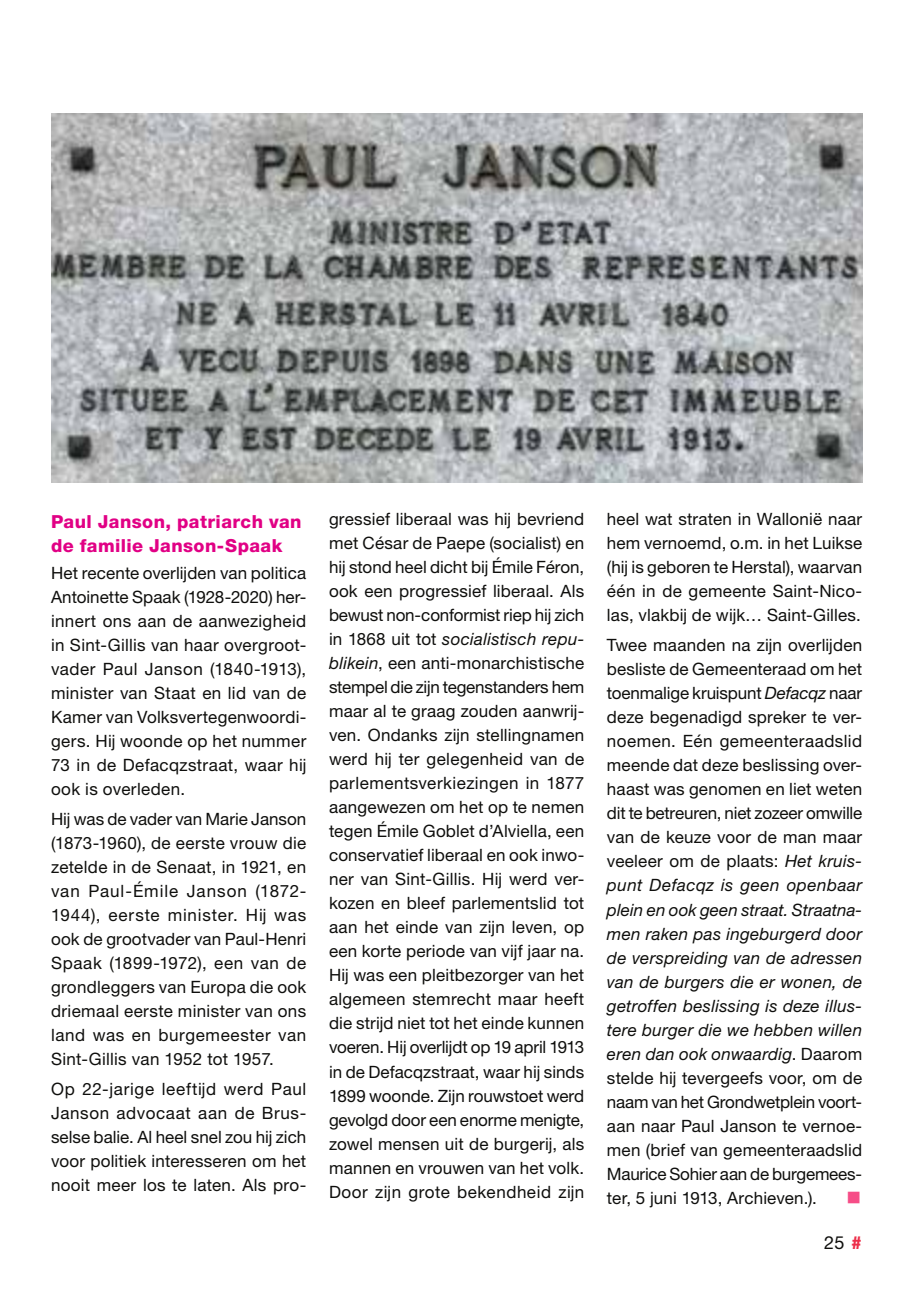
<style>
.page{position:relative;width:919px;height:1299px;background:#fff}
.page>*{position:absolute;margin:0;border:0;box-sizing:border-box;transform-origin:0 0}
.t1{font:800 18px/24px "Helvetica Neue LT Pro";letter-spacing:.025em;color:#e10085}
.t2{font:18px "Helvetica Neue LT Pro";color:#0f0f0d}
.t3{font:17px/24px "Helvetica Neue LT Pro";letter-spacing:.01em;color:#0f0f0d;text-align:justify}
.s1{font-style:italic}
.s2{color:#f64d87}
.s3{font-weight:800;color:#ed2e49}
</style>
<div class="page">
<img style="left:51px;top:113px;width:811px;height:369px">
<p class="t1" style="left:51px;top:509px;width:252px">Paul Janson, patriarch van de familie Janson-Spaak</p>
<p class="t3" style="left:51px;top:560px;width:257px">Het recente overlijden van politica Antoinette Spaak (1928-2020) her&shy;innert ons aan de aanwezigheid in Sint-Gillis van haar overgroot&shy;vader Paul Janson (1840-1913), minister van Staat en lid van de Kamer van Volksvertegenwoordi&shy;gers. Hij woonde op het nummer 73 in de Defacqzstraat, waar hij ook is overleden.</p>
<p class="t3" style="left:51px;top:806px;width:257px">Hij was de vader van Marie Janson (1873-1960), de eerste vrouw die zetelde in de Senaat, in 1921, en van Paul-Émile Janson (1872- 1944), eerste minister. Hij was ook de grootvader van Paul-Henri Spaak (1899-1972), een van de grondleggers van Europa die ook driemaal eerste minister van ons land was en burgemeester van Sint-Gillis van 1952 tot 1957.</p>
<p class="t3" style="left:51px;top:1077px;width:257px">Op 22-jarige leeftijd werd Paul Janson advocaat aan de Brus&shy;selse balie. Al heel snel zou hij zich voor politiek interesseren om het nooit meer los te laten. Als pro-</p>
<p class="t3" style="left:329px;top:507px;width:257px;text-align:left">gressief liberaal was hij bevriend met César de Paepe (socialist) en hij stond heel dicht bij Émile Féron, ook een progressief liberaal. Als bewust non-conformist riep hij zich in 1868 uit tot <span class="s1">socialistisch repu&shy;blikein</span>, een anti-monarchistische stempel die zijn tegenstanders hem maar al te graag zouden aanwrij&shy;ven. Ondanks zijn stellingnamen werd hij ter gelegenheid van de parlementsverkiezingen in 1877 aangewezen om het op te nemen tegen Émile Goblet d’Alviella, een conservatief liberaal en ook inwo&shy;ner van Sint-Gillis. Hij werd ver&shy;kozen en bleef parlementslid tot aan het einde van zijn leven, op een korte periode van vijf jaar na.<br>Hij was een pleitbezorger van het algemeen stemrecht maar heeft die strijd niet tot het einde kunnen voeren. Hij overlijdt op 19 april 1913 in de Defacqzstraat, waar hij sinds 1899 woonde. Zijn rouwstoet werd gevolgd door een enorme menigte, zowel mensen uit de burgerij, als mannen en vrouwen van het volk.<br>Door zijn grote bekendheid zijn</p>
<p class="t3" style="left:607px;top:507px;width:257px">heel wat straten in Wallonië naar hem vernoemd, o. m. in het Luikse (hij is geboren te Herstal), waarvan één in de gemeente Saint-Nico&shy;las, vlakbij de wijk… Saint-Gilles.</p>
<p class="t3" style="left:607px;top:633px;width:257px">Twee maanden na zijn overlijden besliste de Gemeenteraad om het toenmalige kruispunt <span class="s1">Defacqz</span> naar deze begenadigd spreker te ver&shy;noemen. Eén gemeenteraadslid meende dat deze beslissing over&shy;haast was genomen en liet weten dit te betreuren, niet zozeer omwille van de keuze voor de man maar veeleer om de plaats: <span class="s1">Het kruis&shy;punt Defacqz is geen openbaar plein en ook geen straat. Straatna&shy;men raken pas ingeburgerd door de verspreiding van de adressen van de burgers die er wonen, de getroffen beslissing is deze illus&shy;tere burger die we hebben willen eren dan ook onwaardig</span>. Daarom stelde hij tevergeefs voor, om de naam van het Grondwetplein voort&shy;aan naar Paul Janson te vernoe&shy;men (brief van gemeenteraadslid Maurice Sohier aan de burgemees&shy;ter, 5 juni 1913, Archieven.). <span class="s2">◼</span></p>
<p class="t2" style="left:823px;top:1232px;width:40px">25 <span class="s3">#</span></p>
</div>
